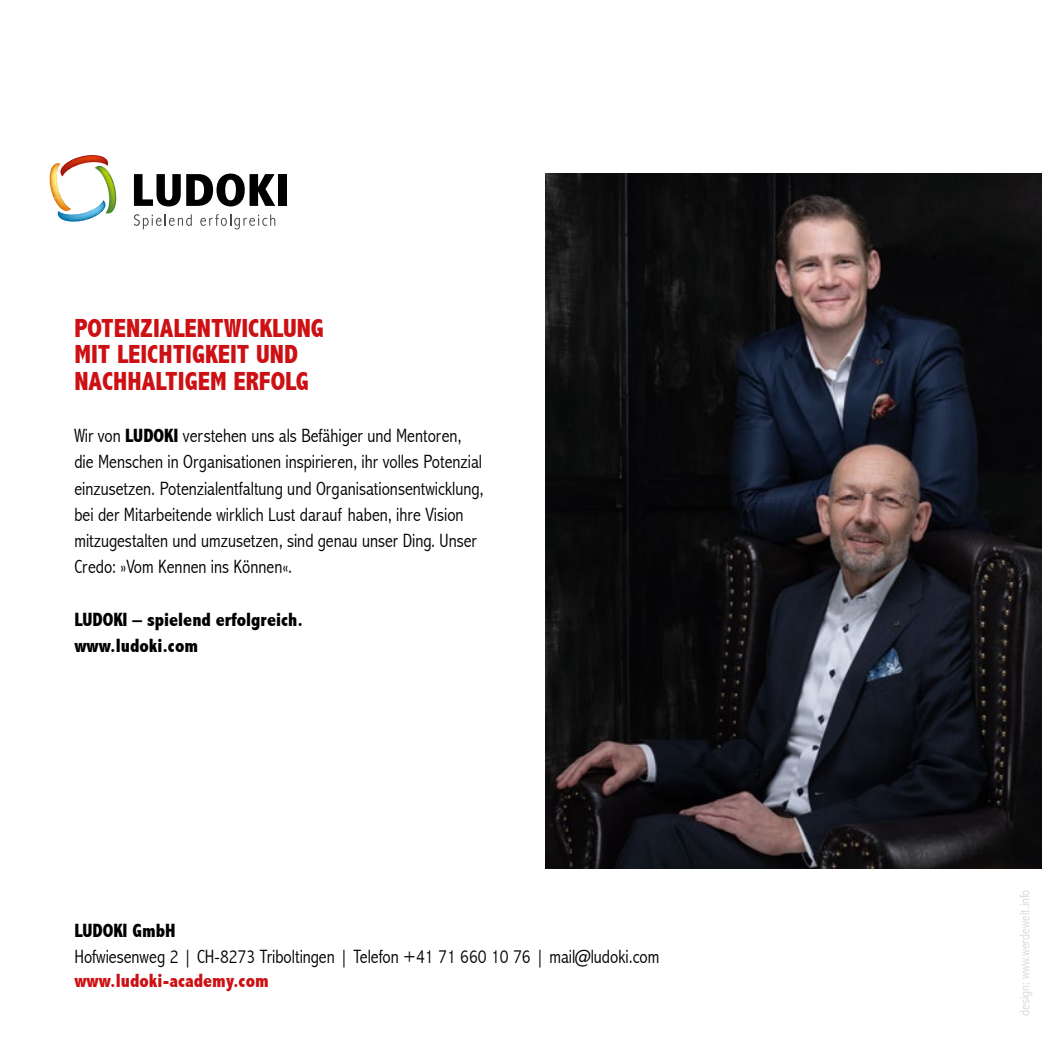
<style>
.page{position:relative;width:1042px;height:1042px;background:#fff}
.page>*{position:absolute;margin:0;border:0;box-sizing:border-box;transform-origin:0 0}
.t1{font:800 condensed 26.25px/26.2px "Abadi";color:#cd1013}
.t2{font:300 condensed 19.25px/26.2px "Abadi";color:#000}
.t3{font:800 condensed 19.25px/26.2px "Abadi";color:#000}
.t4{font:800 condensed 19.25px "Abadi";color:#cd1013}
.t5{font:300 condensed 14px "Abadi";color:#d9dada}
.s1{font-weight:800}
</style>
<div class="page">
<img style="left:546px;top:174px;width:496px;height:694px">
<svg style="left:50px;top:155px;width:66px;height:67px"></svg>
<svg style="left:134px;top:174px;width:141px;height:32px"></svg>
<div style="left:278px;top:174px;width:9px;height:32px;background:#000"></div>
<svg style="left:134px;top:214px;width:58px;height:15px"></svg>
<svg style="left:200px;top:214px;width:75px;height:15px"></svg>
<h1 class="t1" style="left:74px;top:315px;width:251px">POTENZIALENTWICKLUNG<br>MIT LEICHTIGKEIT UND<br>NACHHALTIGEM ERFOLG</h1>
<p class="t2" style="left:74px;top:422px;width:410px">Wir von <span class="s1">LUDOKI</span> verstehen uns als Befähiger und Mentoren, die Menschen in Organisationen inspirieren, ihr volles Potenzial einzusetzen. Potenzialentfaltung und Organisationsentwicklung, bei der Mitarbeitende wirklich Lust darauf haben, ihre Vision mitzugestalten und umzusetzen, sind genau unser Ding. Unser Credo: »Vom Kennen ins Können«.</p>
<p class="t3" style="left:74px;top:606px;width:230px">LUDOKI – spielend erfolgreich. www.ludoki.com</p>
<p class="t3" style="left:74px;top:917px;width:103px">LUDOKI GmbH</p>
<p class="t2" style="left:74px;top:944px;width:586px">Hofwiesenweg 2 | CH-8273 Triboltingen | Telefon +41 71 660 10 76 | mail@ludoki.com</p>
<p class="t4" style="left:74px;top:969px;width:196px">www.ludoki-academy.com</p>
<p class="t5" style="left:1017px;top:1016px;width:128px;rotate:-90deg">design: www.werdewelt.info</p>
</div>
